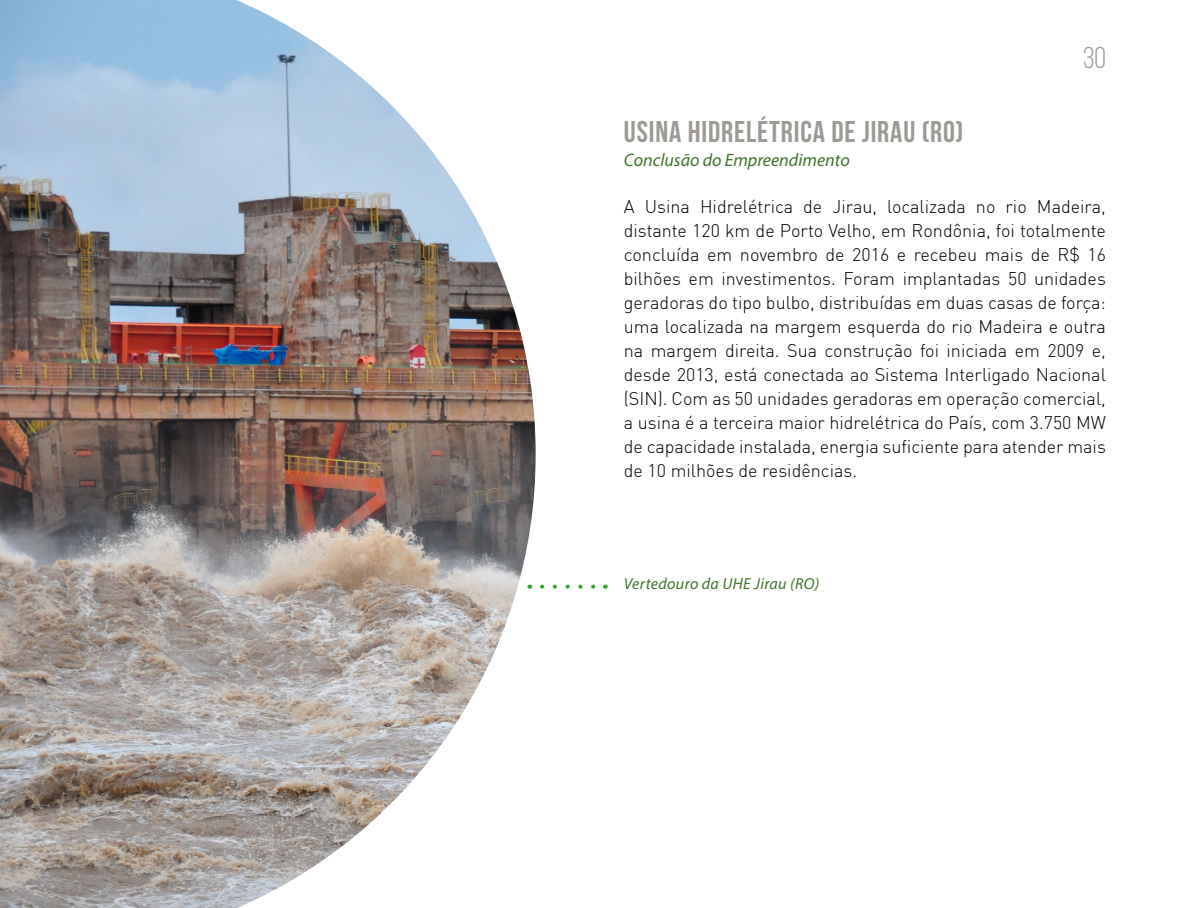
<style>
.page{position:relative;width:1191px;height:908px;background:#fff}
.page>*{position:absolute;margin:0;border:0;box-sizing:border-box;transform-origin:0 0}
.t1{font:700 30px "Bebas Neue";letter-spacing:.03em;color:#9d9a95}
.t2{font:30px "Bebas Neue";color:#9c9ba0}
.t3{font:300 18px/24px "DIN";color:#000;text-align:justify}
.t4{font:italic 18px "Myriad Pro";color:#3f752b}
.t5{font:italic 16px "Myriad Pro";letter-spacing:.02em;color:#3f752b}
</style>
<div class="page">
<svg style="left:542px;top:584px;width:54px;height:4px"></svg>
<img style="left:0;top:0;width:535px;height:907px">
<h1 class="t2" style="left:1083px;top:41px;width:24px">30</h1>
<h1 class="t1" style="left:624px;top:115px;width:341px">USINA HIDRELÉTRICA DE JIRAU (RO)</h1>
<p class="t4" style="left:624px;top:149px;width:227px">Conclusão do Empreendimento</p>
<p class="t3" style="left:624px;top:194px;width:483px">A Usina Hidrelétrica de Jirau, localizada no rio Madeira, distante 120 km de Porto Velho, em Rondônia, foi totalmente concluída em novembro de 2016 e recebeu mais de R$ 16 bilhões em investimentos. Foram implantadas 50 unidades geradoras do tipo bulbo, distribuídas em duas casas de força: uma localizada na margem esquerda do rio Madeira e outra na margem direita. Sua construção foi iniciada em 2009 e, desde 2013, está conectada ao Sistema Interligado Nacional (SIN). Com as 50 unidades geradoras em operação comercial, a usina é a terceira maior hidrelétrica do País, com 3.750 MW de capacidade instalada, energia suficiente para atender mais de 10 milhões de residências.</p>
<p class="t5" style="left:624px;top:573px;width:197px">Vertedouro da UHE Jirau (RO)</p>
</div>
